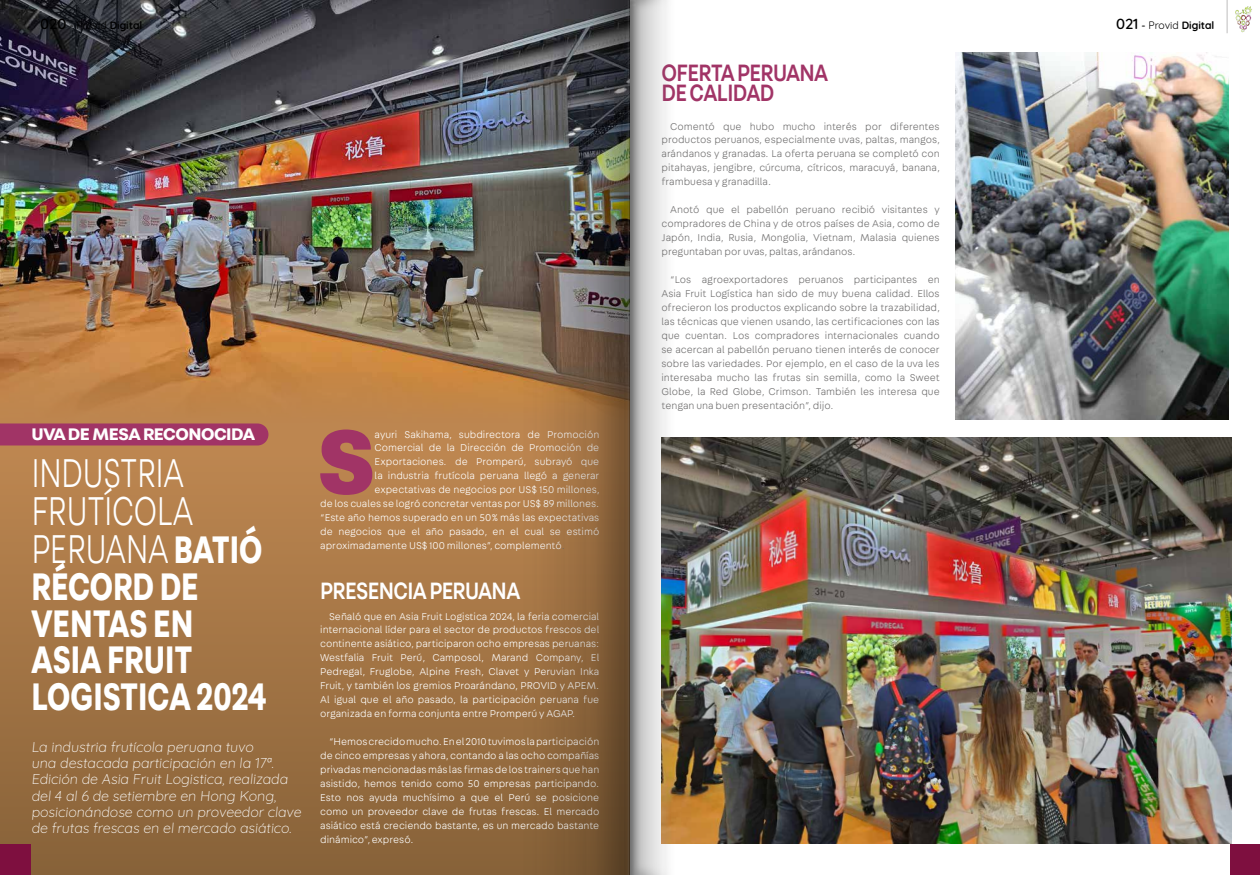
<style>
.page{position:relative;width:1260px;height:875px;background:#fff}
.page>*{position:absolute;margin:0;border:0;box-sizing:border-box;transform-origin:0 0}
.t1{font:900 96.69px "Fabriga";color:#a13466}
.t2{font:300 42.79px/37.9px "Fabriga";letter-spacing:-.025em;color:#fff;scale:.76 1}
.t3{font:700 40.86px/36.8px "Fabriga";color:#fff;scale:.76 1}
.t4{font:500 25.2px/21px "Fabriga";letter-spacing:-.03em;color:#a13466;scale:.83 1}
.t5{font:500 25.2px "Fabriga";letter-spacing:-.03em;color:#fff;scale:.83 1}
.t6{font:700 17.85px "Fabriga";letter-spacing:-.025em;color:#fff}
.t7{font:300 14.17px/16.3px "Quicksand";color:#fff}
.t8{font:300 10.5px/14px "Fabriga";color:#fff;text-align:justify}
.t9{font:300 10.5px/14px "Fabriga";color:#706f6f;text-align:justify}
.t10{font:700 10.5px "Quicksand";color:#000}
.s1{font-weight:500;font-size:14.88px}
.s2{font-weight:500}
.s3{font-weight:400}
.s4{font-weight:700;font-size:40.86px}
.s5{color:#706f6f}
</style>
<div class="page">
<img style="left:1235px;top:6px;width:17px;height:26px">
<hr style="left:1227px;top:0;width:1px;height:33px;background:#706f6f">
<img style="left:0;top:0;width:468px;height:354px">
<svg style="left:0;top:354px;width:468px;height:19px;background:#c08143"></svg>
<div style="left:0;top:373px;width:630px;height:502px;background:linear-gradient(to bottom,#c58a51,#88633b)"></div>
<img style="left:956px;top:53px;width:272px;height:366px">
<img style="left:754px;top:438px;width:477px;height:406px">
<div style="left:0;top:423px;width:268px;height:22px;background:#a13466"></div>
<div style="left:0;top:845px;width:31px;height:30px;background:#7e0f3f"></div>
<div style="left:1230px;top:845px;width:30px;height:30px;background:#7e0f3f"></div>
<img style="left:468px;top:0;width:286px;height:875px">
<p class="t10" style="left:40px;top:16px;width:104px"><span class="s1">020</span> <span class="s2">-</span> <span class="s3">Provid</span> Digital</p>
<p class="t10" style="left:1116px;top:16px;width:100px"><span class="s1">021</span> <span class="s2">-</span> <span class="s3">Provid</span> Digital</p>
<h3 class="t6" style="left:32px;top:422px;width:225px">UVA DE MESA RECONOCIDA</h3>
<h2 class="t2" style="left:32px;top:453px;width:305px">INDUSTRIA<br>FRUTÍCOLA<br>PERUANA <span class="s4">BATIÓ</span></h2>
<h3 class="t3" style="left:32px;top:566px;width:311px">RÉCORD DE<br>VENTAS EN<br>ASIA FRUIT<br>LOGISTICA 2024</h3>
<h3 class="t7" style="left:31px;top:737px;width:273px">La industria frutícola peruana tuvo<br>una destacada participación en la 17ª.<br>Edición de Asia Fruit Logistica, realizada del 4 al 6 de setiembre en Hong Kong, posicionándose como un proveedor clave de frutas frescas en el mercado asiático.</h3>
<h1 class="t1" style="left:318px;top:395px;width:59px">S</h1>
<p class="t8" style="left:375px;top:427px;width:226px">ayuri Sakihama, subdirectora de Promoción</p>
<p class="t8" style="left:375px;top:441px;width:226px">Comercial de la Dirección de Promoción de</p>
<p class="t8" style="left:375px;top:455px;width:226px">Exportaciones. de Promperú, subrayó que</p>
<p class="t8" style="left:375px;top:469px;width:226px">la industria frutícola peruana llegó a generar</p>
<p class="t8" style="left:375px;top:483px;width:226px">expectativas de negocios por US$ 150 millones,</p>
<p class="t8" style="left:320px;top:497px;width:281px">de los cuales se logró concretar ventas por US$ 89 millones.</p>
<p class="t8" style="left:320px;top:511px;width:281px">“Este año hemos superado en un 50% más las expectativas</p>
<p class="t8" style="left:320px;top:525px;width:281px">de negocios que el año pasado, en el cual se estimó</p>
<p class="t8" style="left:320px;top:539px;width:246px">aproximadamente US$ 100 millones”, complementó<span class="s5">.</span></p>
<h3 class="t5" style="left:320px;top:573px;width:243px">PRESENCIA PERUANA</h3>
<p class="t8" style="left:320px;top:609px;width:281px;text-indent:9px">Señaló que en Asia Fruit Logistica 2024, la feria comercial internacional líder para el sector de productos frescos del continente asiático, participaron ocho empresas peruanas:<br>Westfalia Fruit Perú, Camposol, Marand Company, El Pedregal, Fruglobe, Alpine Fresh, Clavet y Peruvian Inka Fruit, y también los gremios Proarándano, PROVID y APEM.<br>Al igual que el año pasado, la participación peruana fue organizada en forma conjunta entre Promperú y AGAP.</p>
<p class="t8" style="left:320px;top:735px;width:281px;text-indent:9px">“Hemos crecido mucho. En el 2010 tuvimos la participación de cinco empresas y ahora, contando a las ocho compañías privadas mencionadas más las firmas de los trainers que han asistido, hemos tenido como 50 empresas participando.<br>Esto nos ayuda muchísimo a que el Perú se posicione como un proveedor clave de frutas frescas. El mercado asiático está creciendo bastante, es un mercado bastante dinámico”, expresó.</p>
<h3 class="t4" style="left:662px;top:60px;width:203px">OFERTA PERUANA<br>DE CALIDAD</h3>
<p class="t9" style="left:662px;top:119px;width:280px;text-indent:9px">Comentó que hubo mucho interés por diferentes productos peruanos, especialmente uvas, paltas, mangos, arándanos y granadas. La oferta peruana se completó con pitahayas, jengibre, cúrcuma, cítricos, maracuyá, banana, frambuesa y granadilla.</p>
<p class="t9" style="left:662px;top:203px;width:280px;text-indent:9px">Anotó que el pabellón peruano recibió visitantes y compradores de China y de otros países de Asia, como de Japón, India, Rusia, Mongolia, Vietnam, Malasia quienes preguntaban por uvas, paltas, arándanos.</p>
<p class="t9" style="left:662px;top:273px;width:280px;text-indent:9px">“Los agroexportadores peruanos participantes en Asia Fruit Logística han sido de muy buena calidad. Ellos ofrecieron los productos explicando sobre la trazabilidad, las técnicas que vienen usando, las certificaciones con las que cuentan. Los compradores internacionales cuando se acercan al pabellón peruano tienen interés de conocer sobre las variedades. Por ejemplo, en el caso de la uva les interesaba mucho las frutas sin semilla, como la Sweet Globe, la Red Globe, Crimson. También les interesa que tengan una buen presentación”, dijo.</p>
</div>
